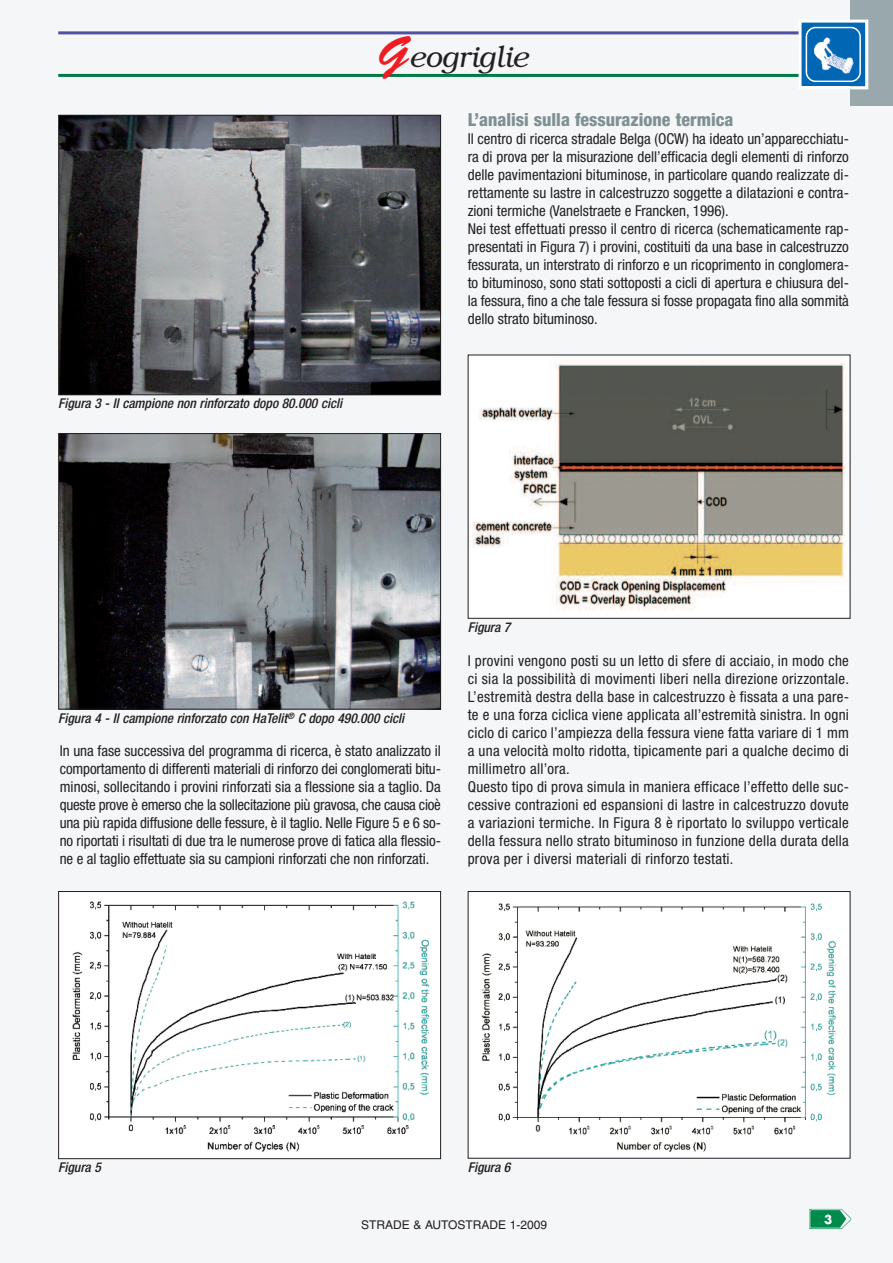
<style>
.page{position:relative;width:893px;height:1263px;background:#f4f6f7}
.page>*{position:absolute;margin:0;border:0;box-sizing:border-box;transform-origin:0 0}
.t1{font:italic 300 30px "Bookman";color:#231f20}
.t2{font:800 condensed 18px "Helvetica Neue";color:#7e9094}
.t3{font:condensed 15px/18px "Helvetica Neue";letter-spacing:.01em;color:#231f20}
.t4{font:italic 500 condensed 13.5px "Helvetica Neue";color:#231f20}
.t5{font:12px "Helvetica";color:#231f20}
.t6{font:700 12px "Futura";color:#fff}
.s1{font-family:"Brush Script";font-weight:400;font-style:normal;font-size:45px;color:#ee1d23}
</style>
<div class="page">
<img style="left:810px;top:1209px;width:41px;height:20px">
<hr style="left:58px;top:31px;width:790px;height:3px;background:#504fa1">
<hr style="left:58px;top:74px;width:790px;height:3px;background:#017a47">
<div style="left:850px;top:0;width:43px;height:106px;background:#98a8ad"></div>
<svg style="left:802px;top:24px;width:62px;height:61px"></svg>
<div style="left:798px;top:20px;width:70px;height:69px;border:3px solid #fff"></div>
<svg style="left:806px;top:27px;width:55px;height:55px;background:#468ec7"></svg>
<img style="left:60px;top:117px;width:379px;height:276px">
<div style="left:58px;top:115px;width:383px;height:280px;border:1px solid #231f20"></div>
<img style="left:60px;top:893px;width:379px;height:264px">
<div style="left:58px;top:891px;width:383px;height:268px;border:1px solid #231f20"></div>
<img style="left:470px;top:893px;width:378px;height:263px">
<img style="left:470px;top:357px;width:378px;height:257px">
<img style="left:60px;top:435px;width:379px;height:272px">
<div style="left:58px;top:433px;width:383px;height:276px;border:1px solid #231f20"></div>
<h1 class="t1" style="left:378px;top:40px;width:152px"><span class="s1">G</span>eogriglie</h1>
<p class="t4" style="left:58px;top:399px;width:285px">Figura 3 - Il campione non rinforzato dopo 80.000 cicli</p>
<p class="t2" style="left:468px;top:113px;width:267px">L’analisi sulla fessurazione termica</p>
<p class="t3" style="left:468px;top:131px;width:383px">Il centro di ricerca stradale Belga (OCW) ha ideato un’apparecchiatu&shy;ra di prova per la misurazione dell’efficacia degli elementi di rinforzo delle pavimentazioni bituminose, in particolare quando realizzate di&shy;rettamente su lastre in calcestruzzo soggette a dilatazioni e contra&shy;zioni termiche (Vanelstraete e Francken, 1996).<br>Nei test effettuati presso il centro di ricerca (schematicamente rap&shy;presentati in Figura 7) i provini, costituiti da una base in calcestruzzo fessurata, un interstrato di rinforzo e un ricoprimento in conglomera&shy;to bituminoso, sono stati sottoposti a cicli di apertura e chiusura del&shy;la fessura, fino a che tale fessura si fosse propagata fino alla sommità dello strato bituminoso.</p>
<p class="t4" style="left:58px;top:713px;width:347px">Figura 4 - Il campione rinforzato con HaTelit<sup>®</sup> C dopo 490.000 cicli</p>
<p class="t3" style="left:60px;top:743px;width:383px;text-align:justify">In una fase successiva del programma di ricerca, è stato analizzato il comportamento di differenti materiali di rinforzo dei conglomerati bitu&shy;minosi, sollecitando i provini rinforzati sia a flessione sia a taglio. Da queste prove è emerso che la sollecitazione più gravosa, che causa cioè una più rapida diffusione delle fessure, è il taglio. Nelle Figure 5 e 6 so&shy;no riportati i risultati di due tra le numerose prove di fatica alla flessio&shy;ne e al taglio effettuate sia su campioni rinforzati che non rinforzati.</p>
<p class="t4" style="left:468px;top:622px;width:44px">Figura 7</p>
<p class="t3" style="left:468px;top:653px;width:383px">I provini vengono posti su un letto di sfere di acciaio, in modo che ci sia la possibilità di movimenti liberi nella direzione orizzontale.<br>L’estremità destra della base in calcestruzzo è fissata a una pare&shy;te e una forza ciclica viene applicata all’estremità sinistra. In ogni ciclo di carico l’ampiezza della fessura viene fatta variare di 1 mm a una velocità molto ridotta, tipicamente pari a qualche decimo di millimetro all’ora.<br>Questo tipo di prova simula in maniera efficace l’effetto delle suc&shy;cessive contrazioni ed espansioni di lastre in calcestruzzo dovute a variazioni termiche. In Figura 8 è riportato lo sviluppo verticale della fessura nello strato bituminoso in funzione della durata della prova per i diversi materiali di rinforzo testati.</p>
<p class="t4" style="left:58px;top:1162px;width:44px">Figura 5</p>
<p class="t4" style="left:468px;top:1162px;width:44px">Figura 6</p>
<p class="t5" style="left:361px;top:1220px;width:187px">STRADE &amp; AUTOSTRADE 1-2009</p>
<p class="t6" style="left:824px;top:1214px;width:10px">3</p>
</div>
